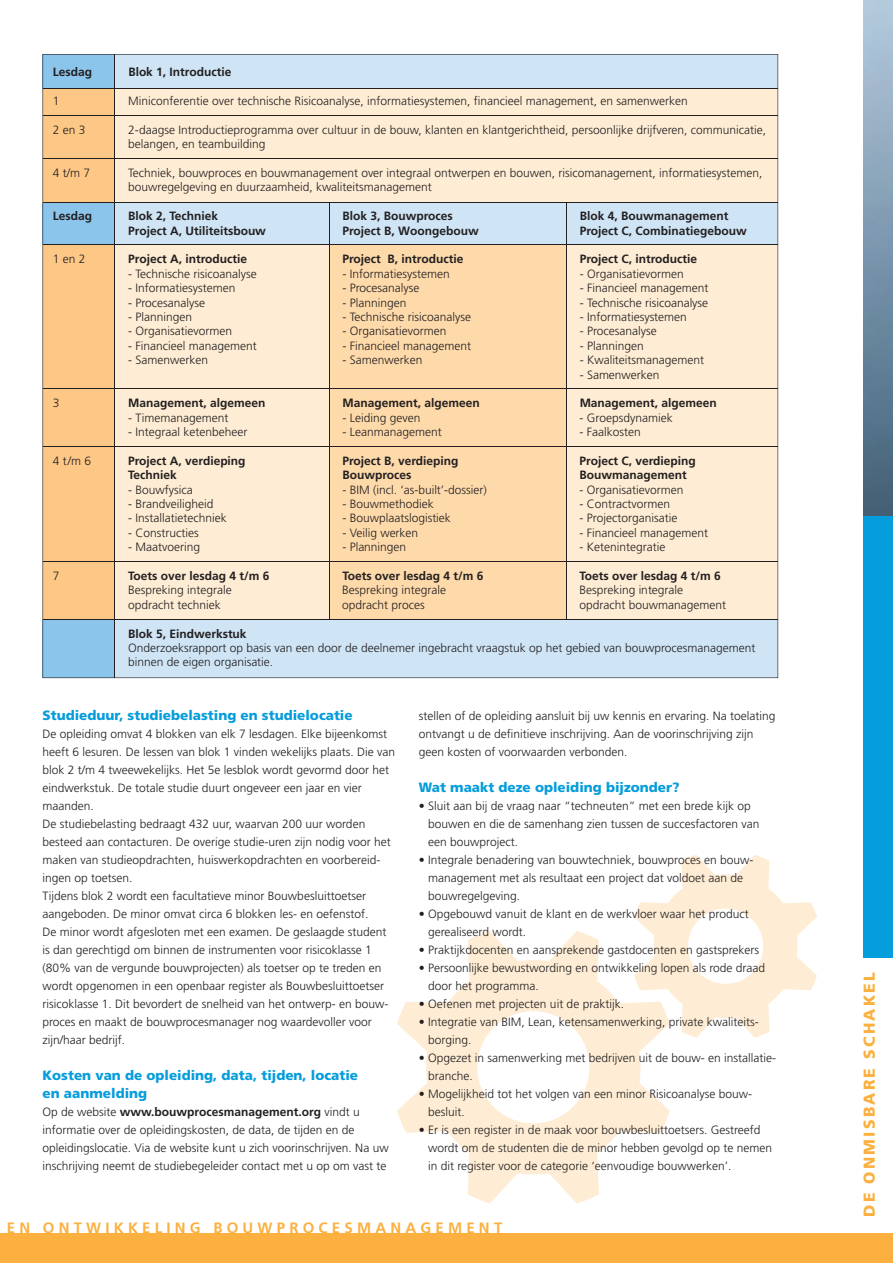
<style>
.page{position:relative;width:893px;height:1263px;background:#fff}
.page>*{position:absolute;margin:0;border:0;box-sizing:border-box;transform-origin:0 0}
.t1{font:900 15.75px "Frutiger LT Std";letter-spacing:.14em;color:#fbb03f}
.t2{font:700 15px "Frutiger";letter-spacing:.28em;color:#fbb03f}
.t3{font:900 13.5px/18px "Frutiger";color:#069ddc}
.t4{font:300 12px/18px "Frutiger";color:#231f20}
.t5{font:700 12px "Frutiger";color:#231f20}
.s1{font-weight:700}
</style>
<div class="page">
<svg style="left:397px;top:931px;width:273px;height:272px;fill:#feedd4"></svg>
<svg style="left:634px;top:855px;width:183px;height:183px"></svg>
<img style="left:863px;top:0;width:30px;height:516px">
<div style="left:863px;top:516px;width:30px;height:441px;background:#069ddc"></div>
<div style="left:0;top:1233px;width:893px;height:30px;background:#fbb03f"></div>
<svg style="left:43px;top:54px;width:735px;height:624px;background:#eee0ca"></svg>
<p class="t5" style="left:53px;top:65px;width:41px">Lesdag</p>
<p class="t5" style="left:128px;top:65px;width:105px">Blok 1, Introductie</p>
<p class="t4" style="left:53px;top:92px;width:8px">1</p>
<p class="t4" style="left:128px;top:92px;width:561px">Miniconferentie over technische Risicoanalyse, informatiesystemen, financieel management, en samenwerken</p>
<p class="t4" style="left:53px;top:121px;width:34px">2 en 3</p>
<p class="t4" style="left:128px;top:123px;width:639px;line-height:14.4px">2-daagse Introductieprogramma over cultuur in de bouw, klanten en klantgerichtheid, persoonlijke drijfveren, communicatie, belangen, en teambuilding</p>
<p class="t4" style="left:53px;top:164px;width:39px">4 t/m 7</p>
<p class="t4" style="left:128px;top:166px;width:636px;line-height:14.4px">Techniek, bouwproces en bouwmanagement over integraal ontwerpen en bouwen, risicomanagement, informatiesystemen, bouwregelgeving en duurzaamheid, kwaliteitsmanagement</p>
<p class="t5" style="left:53px;top:209px;width:41px">Lesdag</p>
<p class="t5" style="left:128px;top:209px;width:91px">Blok 2, Techniek</p>
<p class="t5" style="left:343px;top:209px;width:112px">Blok 3, Bouwproces</p>
<p class="t5" style="left:580px;top:209px;width:150px">Blok 4, Bouwmanagement</p>
<p class="t5" style="left:128px;top:223px;width:139px">Project A, Utiliteitsbouw</p>
<p class="t5" style="left:343px;top:223px;width:138px">Project B, Woongebouw</p>
<p class="t5" style="left:580px;top:223px;width:169px">Project C, Combinatiegebouw</p>
<p class="t4" style="left:53px;top:250px;width:34px">1 en 2</p>
<p class="t5" style="left:128px;top:252px;width:120px">Project A, introductie</p>
<p class="t5" style="left:342px;top:252px;width:122px">Project B, introductie</p>
<p class="t5" style="left:580px;top:252px;width:119px">Project C, introductie</p>
<p class="t4" style="left:128px;top:265px;width:130px">- Technische risicoanalyse</p>
<p class="t4" style="left:342px;top:265px;width:109px">- Informatiesystemen</p>
<p class="t4" style="left:580px;top:265px;width:105px">- Organisatievormen</p>
<p class="t4" style="left:128px;top:279px;width:109px">- Informatiesystemen</p>
<p class="t4" style="left:342px;top:279px;width:79px">- Procesanalyse</p>
<p class="t4" style="left:580px;top:279px;width:130px">- Financieel management</p>
<p class="t4" style="left:128px;top:293px;width:79px">- Procesanalyse</p>
<p class="t4" style="left:342px;top:293px;width:65px">- Planningen</p>
<p class="t4" style="left:580px;top:293px;width:130px">- Technische risicoanalyse</p>
<p class="t4" style="left:128px;top:308px;width:65px">- Planningen</p>
<p class="t4" style="left:342px;top:308px;width:130px">- Technische risicoanalyse</p>
<p class="t4" style="left:580px;top:308px;width:109px">- Informatiesystemen</p>
<p class="t4" style="left:128px;top:322px;width:105px">- Organisatievormen</p>
<p class="t4" style="left:342px;top:322px;width:105px">- Organisatievormen</p>
<p class="t4" style="left:580px;top:322px;width:79px">- Procesanalyse</p>
<p class="t4" style="left:128px;top:337px;width:130px">- Financieel management</p>
<p class="t4" style="left:342px;top:337px;width:130px">- Financieel management</p>
<p class="t4" style="left:580px;top:337px;width:65px">- Planningen</p>
<p class="t4" style="left:128px;top:351px;width:81px">- Samenwerken</p>
<p class="t4" style="left:342px;top:351px;width:81px">- Samenwerken</p>
<p class="t4" style="left:580px;top:351px;width:126px">- Kwaliteitsmanagement</p>
<p class="t4" style="left:580px;top:365px;width:81px">- Samenwerken</p>
<p class="t4" style="left:53px;top:394px;width:8px">3</p>
<p class="t5" style="left:128px;top:396px;width:139px">Management, algemeen</p>
<p class="t5" style="left:342px;top:396px;width:139px">Management, algemeen</p>
<p class="t5" style="left:580px;top:396px;width:139px">Management, algemeen</p>
<p class="t4" style="left:128px;top:409px;width:102px">- Timemanagement</p>
<p class="t4" style="left:342px;top:409px;width:79px">- Leiding geven</p>
<p class="t4" style="left:580px;top:409px;width:95px">- Groepsdynamiek</p>
<p class="t4" style="left:128px;top:423px;width:121px">- Integraal ketenbeheer</p>
<p class="t4" style="left:342px;top:423px;width:101px">- Leanmanagement</p>
<p class="t4" style="left:580px;top:423px;width:63px">- Faalkosten</p>
<p class="t4" style="left:53px;top:452px;width:40px">4 t/m 6</p>
<p class="t5" style="left:128px;top:454px;width:119px">Project A, verdieping</p>
<p class="t5" style="left:342px;top:454px;width:118px">Project B, verdieping</p>
<p class="t5" style="left:580px;top:454px;width:118px">Project C, verdieping</p>
<p class="t5" style="left:128px;top:468px;width:50px">Techniek</p>
<p class="t5" style="left:342px;top:468px;width:71px">Bouwproces</p>
<p class="t5" style="left:580px;top:468px;width:109px">Bouwmanagement</p>
<p class="t4" style="left:128px;top:480px;width:66px">- Bouwfysica</p>
<p class="t4" style="left:342px;top:480px;width:146px">- BIM (incl. ‘as-built’-dossier)</p>
<p class="t4" style="left:580px;top:480px;width:105px">- Organisatievormen</p>
<p class="t4" style="left:128px;top:495px;width:87px">- Brandveiligheid</p>
<p class="t4" style="left:342px;top:495px;width:93px">- Bouwmethodiek</p>
<p class="t4" style="left:580px;top:495px;width:92px">- Contractvormen</p>
<p class="t4" style="left:128px;top:509px;width:100px">- Installatietechniek</p>
<p class="t4" style="left:342px;top:509px;width:110px">- Bouwplaatslogistiek</p>
<p class="t4" style="left:580px;top:509px;width:99px">- Projectorganisatie</p>
<p class="t4" style="left:128px;top:524px;width:72px">- Constructies</p>
<p class="t4" style="left:342px;top:524px;width:77px">- Veilig werken</p>
<p class="t4" style="left:580px;top:524px;width:130px">- Financieel management</p>
<p class="t4" style="left:128px;top:538px;width:73px">- Maatvoering</p>
<p class="t4" style="left:342px;top:538px;width:65px">- Planningen</p>
<p class="t4" style="left:580px;top:538px;width:87px">- Ketenintegratie</p>
<p class="t4" style="left:53px;top:567px;width:8px">7</p>
<p class="t5" style="left:128px;top:569px;width:143px">Toets over lesdag 4 t/m 6</p>
<p class="t5" style="left:342px;top:569px;width:143px">Toets over lesdag 4 t/m 6</p>
<p class="t5" style="left:580px;top:569px;width:143px">Toets over lesdag 4 t/m 6</p>
<p class="t4" style="left:128px;top:581px;width:105px">Bespreking integrale</p>
<p class="t4" style="left:342px;top:581px;width:105px">Bespreking integrale</p>
<p class="t4" style="left:580px;top:581px;width:105px">Bespreking integrale</p>
<p class="t4" style="left:128px;top:596px;width:94px">opdracht techniek</p>
<p class="t4" style="left:342px;top:596px;width:84px">opdracht proces</p>
<p class="t4" style="left:580px;top:596px;width:148px">opdracht bouwmanagement</p>
<p class="t5" style="left:128px;top:626px;width:120px">Blok 5, Eindwerkstuk</p>
<p class="t4" style="left:128px;top:641px;width:629px;line-height:14.4px">Onderzoeksrapport op basis van een door de deelnemer ingebracht vraagstuk op het gebied van bouwprocesmanagement binnen de eigen organisatie.</p>
<p class="t3" style="left:43px;top:706px;width:312px">Studieduur, studiebelasting en studielocatie</p>
<p class="t4" style="left:43px;top:725px;width:354px">De opleiding omvat 4 blokken van elk 7 lesdagen. Elke bijeenkomst heeft 6 lesuren. De lessen van blok 1 vinden wekelijks plaats. Die van blok 2 t/m 4 tweewekelijks. Het 5e lesblok wordt gevormd door het eindwerkstuk. De totale studie duurt ongeveer een jaar en vier maanden.<br>De studiebelasting bedraagt 432 uur, waarvan 200 uur worden besteed aan contacturen. De overige studie-uren zijn nodig voor het maken van studieopdrachten, huiswerkopdrachten en voorbereid&shy;ingen op toetsen.<br>Tijdens blok 2 wordt een facultatieve minor Bouwbesluittoetser aangeboden. De minor omvat circa 6 blokken les- en oefenstof.<br>De minor wordt afgesloten met een examen. De geslaagde student is dan gerechtigd om binnen de instrumenten voor risicoklasse 1 (80% van de vergunde bouwprojecten) als toetser op te treden en wordt opgenomen in een openbaar register als Bouwbesluittoetser risicoklasse 1. Dit bevordert de snelheid van het ontwerp- en bouw&shy;proces en maakt de bouwprocesmanager nog waardevoller voor zijn/haar bedrijf.</p>
<p class="t3" style="left:43px;top:1066px;width:317px">Kosten van de opleiding, data, tijden, locatie en aanmelding</p>
<p class="t4" style="left:43px;top:1103px;width:348px">Op de website <span class="s1">www.bouwprocesmanagement.org</span> vindt u informatie over de opleidingskosten, de data, de tijden en de opleidingslocatie. Via de website kunt u zich voorinschrijven. Na uw inschrijving neemt de studiebegeleider contact met u op om vast te</p>
<p class="t4" style="left:419px;top:707px;width:358px">stellen of de opleiding aansluit bij uw kennis en ervaring. Na toelating ontvangt u de definitieve inschrijving. Aan de voorinschrijving zijn geen kosten of voorwaarden verbonden.</p>
<p class="t3" style="left:419px;top:778px;width:262px">Wat maakt deze opleiding bijzonder?</p>
<p class="t4" style="left:428px;top:797px;width:333px;text-indent:-9px">• Sluit aan bij de vraag naar “techneuten” met een brede kijk op bouwen en die de samenhang zien tussen de succesfactoren van een bouwproject.</p>
<p class="t4" style="left:428px;top:851px;width:327px;text-indent:-9px">• Integrale benadering van bouwtechniek, bouwproces en bouw&shy;management met als resultaat een project dat voldoet aan de bouwregelgeving.</p>
<p class="t4" style="left:428px;top:905px;width:322px;text-indent:-9px">• Opgebouwd vanuit de klant en de werkvloer waar het product gerealiseerd wordt.</p>
<p class="t4" style="left:419px;top:941px;width:342px">• Praktijkdocenten en aansprekende gastdocenten en gastsprekers</p>
<p class="t4" style="left:428px;top:959px;width:338px;text-indent:-9px">• Persoonlijke bewustwording en ontwikkeling lopen als rode draad door het programma.</p>
<p class="t4" style="left:419px;top:995px;width:207px">• Oefenen met projecten uit de praktijk.</p>
<p class="t4" style="left:428px;top:1013px;width:332px;text-indent:-9px">• Integratie van BIM, Lean, ketensamenwerking, private kwaliteits&shy;borging.</p>
<p class="t4" style="left:428px;top:1049px;width:350px;text-indent:-9px">• Opgezet in samenwerking met bedrijven uit de bouw- en installatie&shy;branche.</p>
<p class="t4" style="left:428px;top:1085px;width:326px;text-indent:-9px">• Mogelijkheid tot het volgen van een minor Risicoanalyse bouw&shy;besluit.</p>
<p class="t4" style="left:428px;top:1121px;width:345px;text-indent:-9px">• Er is een register in de maak voor bouwbesluittoetsers. Gestreefd wordt om de studenten die de minor hebben gevolgd op te nemen in dit register voor de categorie ‘eenvoudige bouwwerken’.</p>
<p class="t2" style="left:7px;top:1219px;width:497px">EN ONTWIKKELING BOUWPROCESMANAGEMENT</p>
<h1 class="t1" style="left:860px;top:1216px;width:246px;rotate:-90deg">DE ONMISBARE SCHAKEL</h1>
</div>
